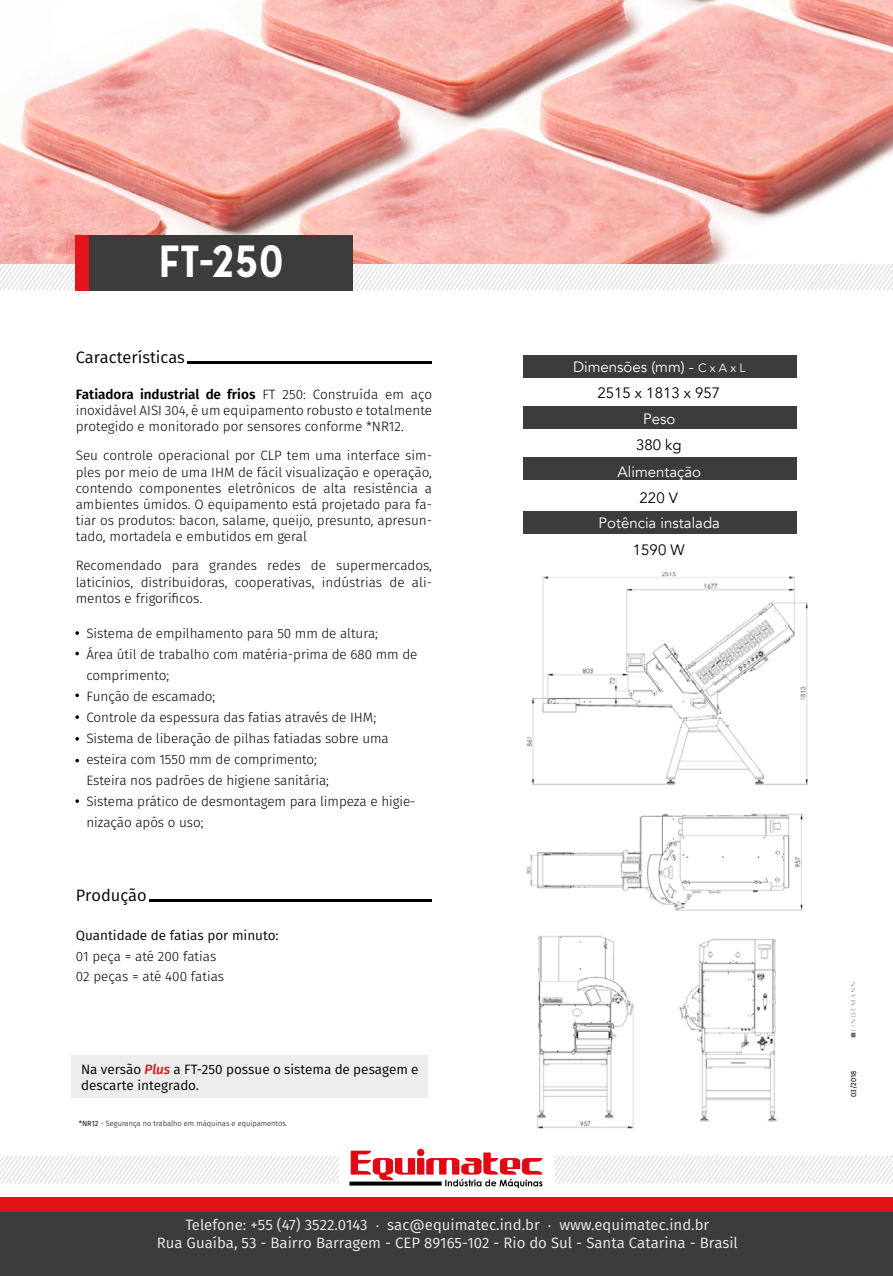
<style>
.page{position:relative;width:893px;height:1276px;background:#fff}
.page>*{position:absolute;margin:0;border:0;box-sizing:border-box;transform-origin:0 0}
.t1{font:700 45px "Mission Gothic";color:#fff}
.t2{font:16.5px "Fira Sans";color:#000}
.t3{font:15px/18px "Fira Sans";color:#ededed;text-align:center}
.t4{font:15px "Avenir";color:#fff}
.t5{font:15px "Avenir";color:#000}
.t6{font:300 13.5px/16.2px "Fira Sans";letter-spacing:-.005em;color:#000;text-align:justify}
.t7{font:13.5px/16.2px "Fira Sans";color:#000}
.t8{font:300 7.5px "Fira Sans";color:#000}
.t9{font:7.5px "Fira Sans";color:#000}
.s1{font-weight:600}
.s2{font-weight:500;font-style:italic;color:#e31217}
.s3{font-weight:400}
.s4{font-size:12px}
</style>
<div class="page">
<div style="left:72px;top:1054px;width:356px;height:43px;background:#ededed"></div>
<svg style="left:0;top:264px;width:893px;height:27px"></svg>
<div style="left:523px;top:355px;width:274px;height:22px;background:#3c3c3b"></div>
<div style="left:523px;top:406px;width:274px;height:23px;background:#3c3c3b"></div>
<div style="left:523px;top:457px;width:274px;height:22px;background:#3c3c3b"></div>
<div style="left:523px;top:511px;width:274px;height:22px;background:#3c3c3b"></div>
<img style="left:1px;top:0;width:892px;height:264px">
<div style="left:76px;top:235px;width:277px;height:55px;background:#3c3c3b"></div>
<div style="left:76px;top:235px;width:13px;height:55px;background:#e3151a"></div>
<img style="left:851px;top:982px;width:5px;height:56px">
<hr style="left:188px;top:361px;width:244px;height:3px;background:#000">
<hr style="left:149px;top:899px;width:283px;height:2px;background:#000">
<svg style="left:75px;top:631px;width:4px;height:4px"></svg>
<svg style="left:75px;top:652px;width:4px;height:3px"></svg>
<svg style="left:75px;top:693px;width:4px;height:4px"></svg>
<svg style="left:75px;top:715px;width:4px;height:4px"></svg>
<svg style="left:75px;top:759px;width:4px;height:3px"></svg>
<svg style="left:75px;top:799px;width:4px;height:4px"></svg>
<svg style="left:75px;top:737px;width:4px;height:3px"></svg>
<img style="left:679px;top:938px;width:98px;height:184px">
<img style="left:537px;top:935px;width:97px;height:194px">
<img style="left:526px;top:572px;width:282px;height:213px">
<img style="left:526px;top:813px;width:277px;height:98px">
<svg style="left:0;top:1148px;width:893px;height:40px"></svg>
<div style="left:0;top:1196px;width:893px;height:16px;background:#e31217"></div>
<div style="left:0;top:1212px;width:893px;height:64px;background:#3c3c3b"></div>
<h1 class="t1" style="left:158px;top:233px;width:127px">FT-250</h1>
<p class="t2" style="left:76px;top:346px;width:111px">Características</p>
<p class="t6" style="left:76px;top:387px;width:358px"><span class="s1">Fatiadora industrial de frios</span> FT 250: Construída em aço inoxidável AISI 304, é um equipamento robusto e totalmente protegido e monitorado por sensores conforme *NR12.</p>
<p class="t6" style="left:76px;top:448px;width:358px">Seu controle operacional por CLP tem uma interface sim&shy;ples por meio de uma IHM de fácil visualização e operação, contendo componentes eletrônicos de alta resistência a ambientes úmidos. O equipamento está projetado para fa&shy;tiar os produtos: bacon, salame, queijo, presunto, apresun&shy;tado, mortadela e embutidos em geral</p>
<p class="t6" style="left:76px;top:558px;width:358px">Recomendado para grandes redes de supermercados, laticínios, distribuidoras, cooperativas, indústrias de ali&shy;mentos e frigoríficos.</p>
<p class="t6" style="left:86px;top:623px;width:332px;line-height:21px;text-align:left">Sistema de empilhamento para 50 mm de altura;<br>Área útil de trabalho com matéria-prima de 680 mm de comprimento;<br>Função de escamado;<br>Controle da espessura das fatias através de IHM; Sistema de liberação de pilhas fatiadas sobre uma esteira com 1550 mm de comprimento;<br>Esteira nos padrões de higiene sanitária;<br>Sistema prático de desmontagem para limpeza e higie&shy;nização após o uso;</p>
<p class="t2" style="left:76px;top:884px;width:73px">Produção</p>
<p class="t7" style="left:76px;top:928px;width:204px">Quantidade de fatias por minuto:</p>
<p class="t6" style="left:76px;top:947px;width:150px;line-height:20.2px">01 peça = até 200 fatias<br>02 peças = até 400 fatias</p>
<p class="t7" style="left:81px;top:1061px;width:339px">Na versão <span class="s2">Plus</span> a FT-250 possue o sistema de pesagem e descarte integrado.</p>
<p class="t8" style="left:79px;top:1117px;width:210px"><span class="s3">*NR12</span> - Segurança no trabalho em máquinas e equipamentos.</p>
<p class="t4" style="left:573px;top:357px;width:174px">Dimensões (mm) - <span class="s4">C x A x L</span></p>
<p class="t4" style="left:643px;top:410px;width:34px">Peso</p>
<p class="t5" style="left:597px;top:383px;width:124px">2515 x 1813 x 957</p>
<p class="t5" style="left:636px;top:436px;width:47px">380 kg</p>
<p class="t5" style="left:640px;top:488px;width:40px">220 V</p>
<p class="t4" style="left:617px;top:462px;width:85px">Alimentação</p>
<p class="t4" style="left:599px;top:513px;width:123px">Potência instalada</p>
<p class="t5" style="left:633px;top:541px;width:53px">1590 W</p>
<p class="t3" style="left:157px;top:1217px;width:583px">Telefone: +55 (47) 3522.0143 . sac@equimatec.ind.br . www.equimatec.ind.br<br>Rua Guaíba, 53 - Bairro Barragem - CEP 89165-102 - Rio do Sul - Santa Catarina - Brasil</p>
<p class="t9" style="left:848px;top:1097px;width:28px;rotate:-90deg">03/2018</p>
</div>
